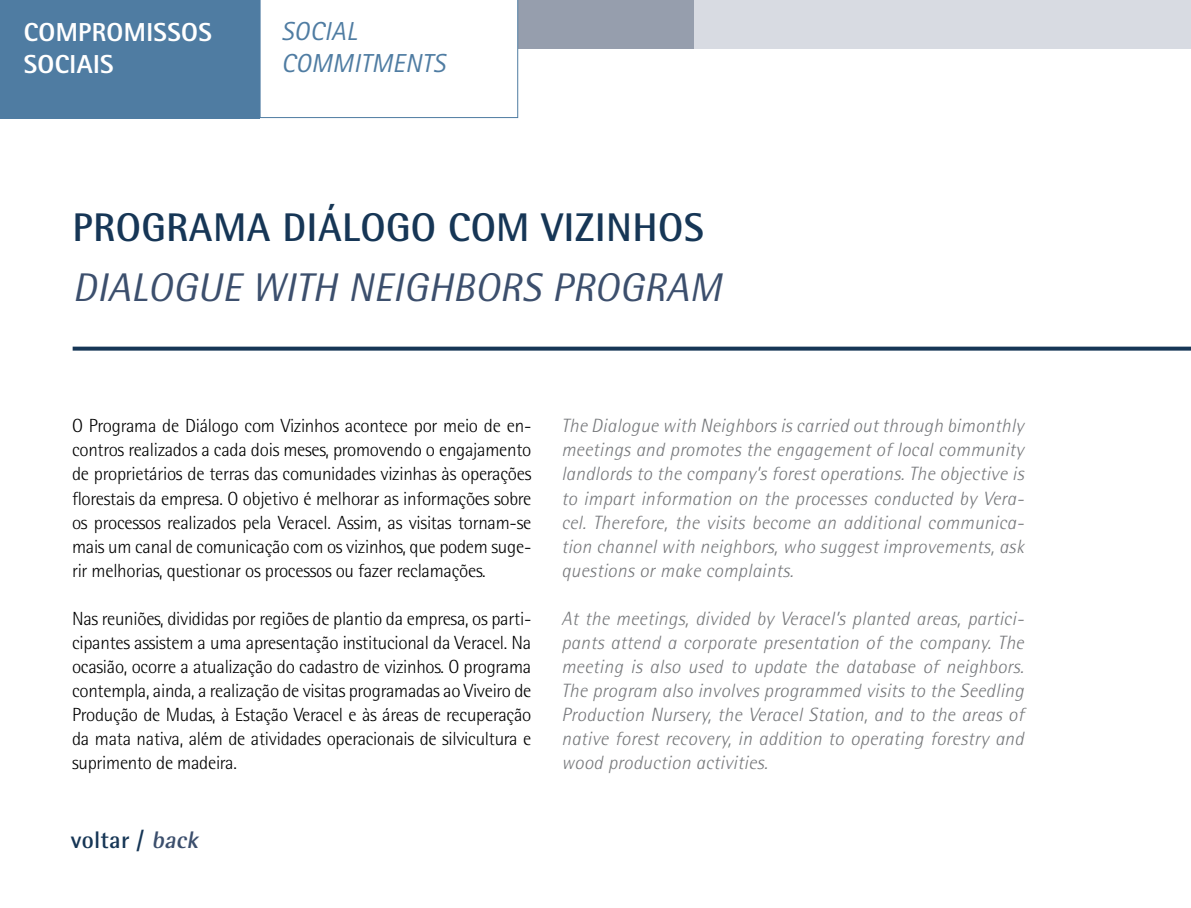
<style>
.page{position:relative;width:1191px;height:908px;background:#fff}
.page>*{position:absolute;margin:0;border:0;box-sizing:border-box;transform-origin:0 0}
.t1{font:italic 40px "Rotis Semi Sans";letter-spacing:.01em;color:#3c4f6d}
.t2{font:700 40px "Rotis Semi Sans";letter-spacing:.01em;color:#163656}
.t3{font:800 26px/32px "Rotis Sans Serif";letter-spacing:.015em;color:#fff}
.t4{font:italic 26px/32px "Rotis Sans Serif";letter-spacing:.015em;color:#4f7ca2}
.t5{font:700 24px "Rotis Semi Sans";color:#163656}
.t6{font:italic 300 19.2px/24px "Rotis Semi Sans";letter-spacing:.015em;color:#76787b;text-align:justify}
.t7{font:300 19px/24px "Rotis Semi Sans";letter-spacing:-.015em;color:#000;text-align:justify}
.s1{font-style:italic;color:#3c4f6d}
</style>
<div class="page">
<div style="left:620px;top:0;width:571px;height:49px;background:#d8dbe2"></div>
<div style="left:283px;top:0;width:411px;height:49px;background:#969ead"></div>
<svg style="left:73px;top:346px;width:1118px;height:4px;background:#3a5570"></svg>
<div style="left:0;top:0;width:260px;height:118px;background:#4f7ca2"></div>
<svg style="left:260px;top:0;width:258px;height:118px"></svg>
<h2 class="t3" style="left:24px;top:16px;width:190px">COMPROMISSOS<br>SOCIAIS</h2>
<h2 class="t4" style="left:281px;top:15px;width:166px">SOCIAL<br>COMMITMENTS</h2>
<h1 class="t2" style="left:73px;top:203px;width:633px">PROGRAMA DIÁLOGO COM VIZINHOS</h1>
<h1 class="t1" style="left:73px;top:263px;width:650px">DIALOGUE WITH NEIGHBORS PROGRAM</h1>
<p class="t7" style="left:72px;top:414px;width:461px">O Programa de Diálogo com Vizinhos acontece por meio de en&shy;contros realizados a cada dois meses, promovendo o engajamento de proprietários de terras das comunidades vizinhas às operações florestais da empresa. O objetivo é melhorar as informações sobre os processos realizados pela Veracel. Assim, as visitas tornam-se mais um canal de comunicação com os vizinhos, que podem suge&shy;rir melhorias, questionar os processos ou fazer reclamações.</p>
<p class="t7" style="left:72px;top:606px;width:461px">Nas reuniões, divididas por regiões de plantio da empresa, os parti&shy;cipantes assistem a uma apresentação institucional da Veracel. Na ocasião, ocorre a atualização do cadastro de vizinhos. O programa contempla, ainda, a realização de visitas programadas ao Viveiro de Produção de Mudas, à Estação Veracel e às áreas de recuperação da mata nativa, além de atividades operacionais de silvicultura e suprimento de madeira.</p>
<p class="t5" style="left:71px;top:824px;width:134px">VOLTAR / <span class="s1">back</span></p>
<p class="t6" style="left:561px;top:413px;width:464px">The Dialogue with Neighbors is carried out through bimonthly meetings and promotes the engagement of local community landlords to the company’s forest operations. The objective is to impart information on the processes conducted by Vera&shy;cel. Therefore, the visits become an additional communica&shy;tion channel with neighbors, who suggest improvements, ask questions or make complaints.</p>
<p class="t6" style="left:561px;top:605px;width:464px">At the meetings, divided by Veracel’s planted areas, partici&shy;pants attend a corporate presentation of the company. The meeting is also used to update the database of neighbors.<br>The program also involves programmed visits to the Seedling Production Nursery, the Veracel Station, and to the areas of native forest recovery, in addition to operating forestry and wood production activities.</p>
</div>
